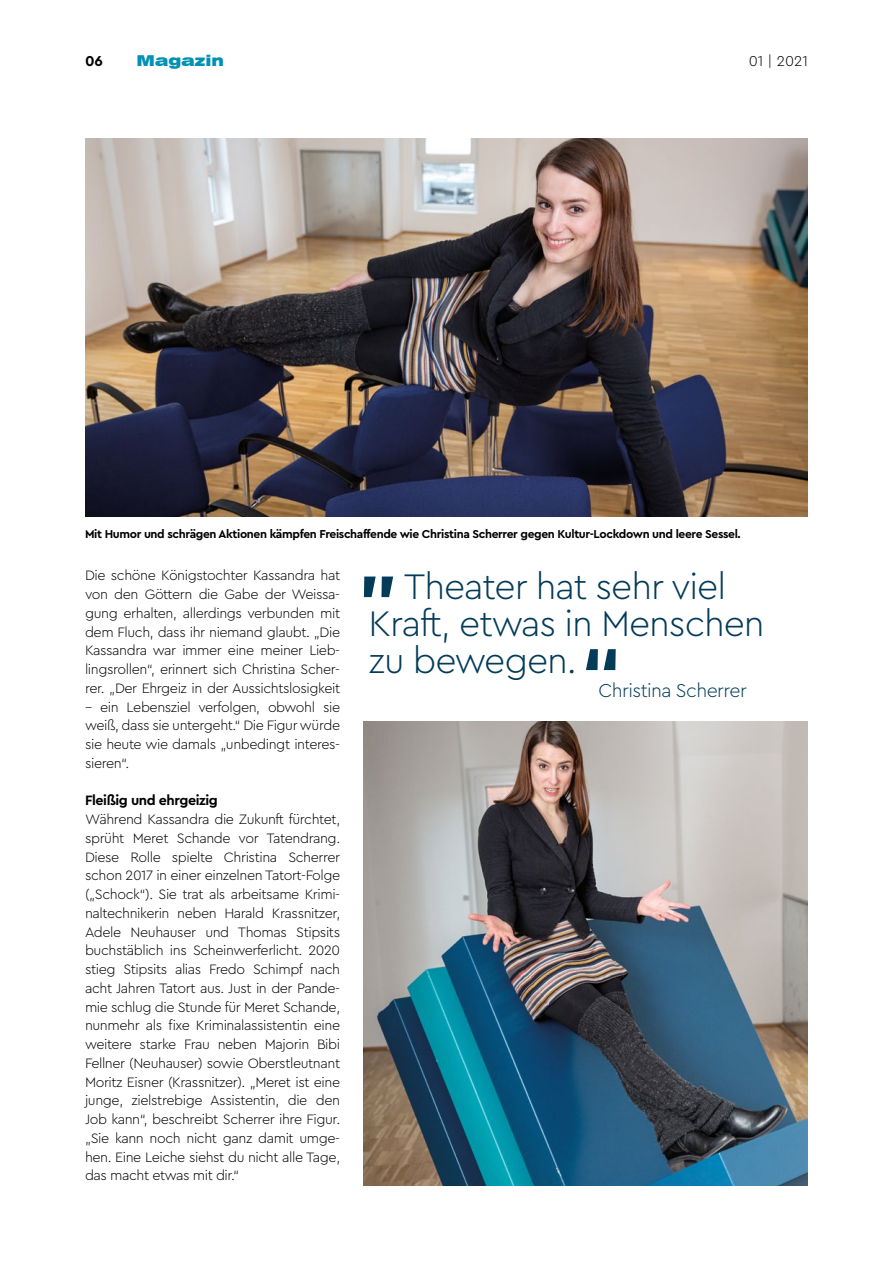
<style>
.page{position:relative;width:893px;height:1263px;background:#fff}
.page>*{position:absolute;margin:0;border:0;box-sizing:border-box;transform-origin:0 0}
.t1{font:300 37.2px/37.2px "Cera PRO";letter-spacing:-.03em;color:#033b59}
.t2{font:300 19.5px "Cera PRO";letter-spacing:-.03em;color:#033b59}
.t3{font:900 expanded 15px "Swiss 721 BT";color:#0091b3}
.t4{font:300 15px "Cera PRO";color:#000}
.t5{font:700 15px "Cera PRO";color:#000}
.t6{font:300 14.25px/18.8px "Cera PRO";letter-spacing:-.03em;color:#000;text-align:justify}
.t7{font:700 14.25px "Cera PRO";letter-spacing:-.03em;color:#000}
.t8{font:700 12px "Cera PRO";letter-spacing:-.03em;color:#000}
</style>
<div class="page">
<img style="left:85px;top:139px;width:723px;height:378px">
<svg style="left:586px;top:649px;width:30px;height:21px"></svg>
<svg style="left:364px;top:576px;width:29px;height:21px"></svg>
<img style="left:364px;top:721px;width:444px;height:464px">
<p class="t5" style="left:85px;top:51px;width:19px">06</p>
<p class="t3" style="left:137px;top:52px;width:89px">Magazin</p>
<p class="t4" style="left:749px;top:51px;width:61px">01 | 2021</p>
<p class="t8" style="left:85px;top:526px;width:657px">Mit Humor und schrägen Aktionen kämpfen Freischaffende wie Christina Scherrer gegen Kultur-Lockdown und leere Sessel.</p>
<h1 class="t1" style="left:369px;top:566px;width:398px;text-indent:35px">Theater hat sehr viel<br>Kraft, etwas in Menschen zu bewegen.</h1>
<h2 class="t2" style="left:599px;top:678px;width:150px">Christina Scherrer</h2>
<p class="t6" style="left:85px;top:565px;width:257px">Die schöne Königstochter Kassandra hat von den Göttern die Gabe der Weissa&shy;gung erhalten, allerdings verbunden mit dem Fluch, dass ihr niemand glaubt. „Die Kassandra war immer eine meiner Lieb&shy;lingsrollen“, erinnert sich Christina Scher&shy;rer. „Der Ehrgeiz in der Aussichtslosigkeit</p>
<p class="t6" style="left:85px;top:697px;width:257px">– ein Lebensziel verfolgen, obwohl sie weiß, dass sie untergeht.“ Die Figur würde sie heute wie damals „unbedingt interes&shy;sieren“.</p>
<p class="t7" style="left:85px;top:791px;width:134px">Fleißig und ehrgeizig</p>
<p class="t6" style="left:85px;top:809px;width:257px">Während Kassandra die Zukunft fürchtet, sprüht Meret Schande vor Tatendrang.<br>Diese Rolle spielte Christina Scherrer schon 2017 in einer einzelnen Tatort-Folge („Schock“). Sie trat als arbeitsame Krimi&shy;naltechnikerin neben Harald Krassnitzer, Adele Neuhauser und Thomas Stipsits buchstäblich ins Scheinwerferlicht. 2020 stieg Stipsits alias Fredo Schimpf nach acht Jahren Tatort aus. Just in der Pande&shy;mie schlug die Stunde für Meret Schande, nunmehr als fixe Kriminalassistentin eine weitere starke Frau neben Majorin Bibi Fellner (Neuhauser) sowie Oberstleutnant Moritz Eisner (Krassnitzer). „Meret ist eine junge, zielstrebige Assistentin, die den Job kann“, beschreibt Scherrer ihre Figur. „Sie kann noch nicht ganz damit umge&shy;hen. Eine Leiche siehst du nicht alle Tage, das macht etwas mit dir.“</p>
</div>
